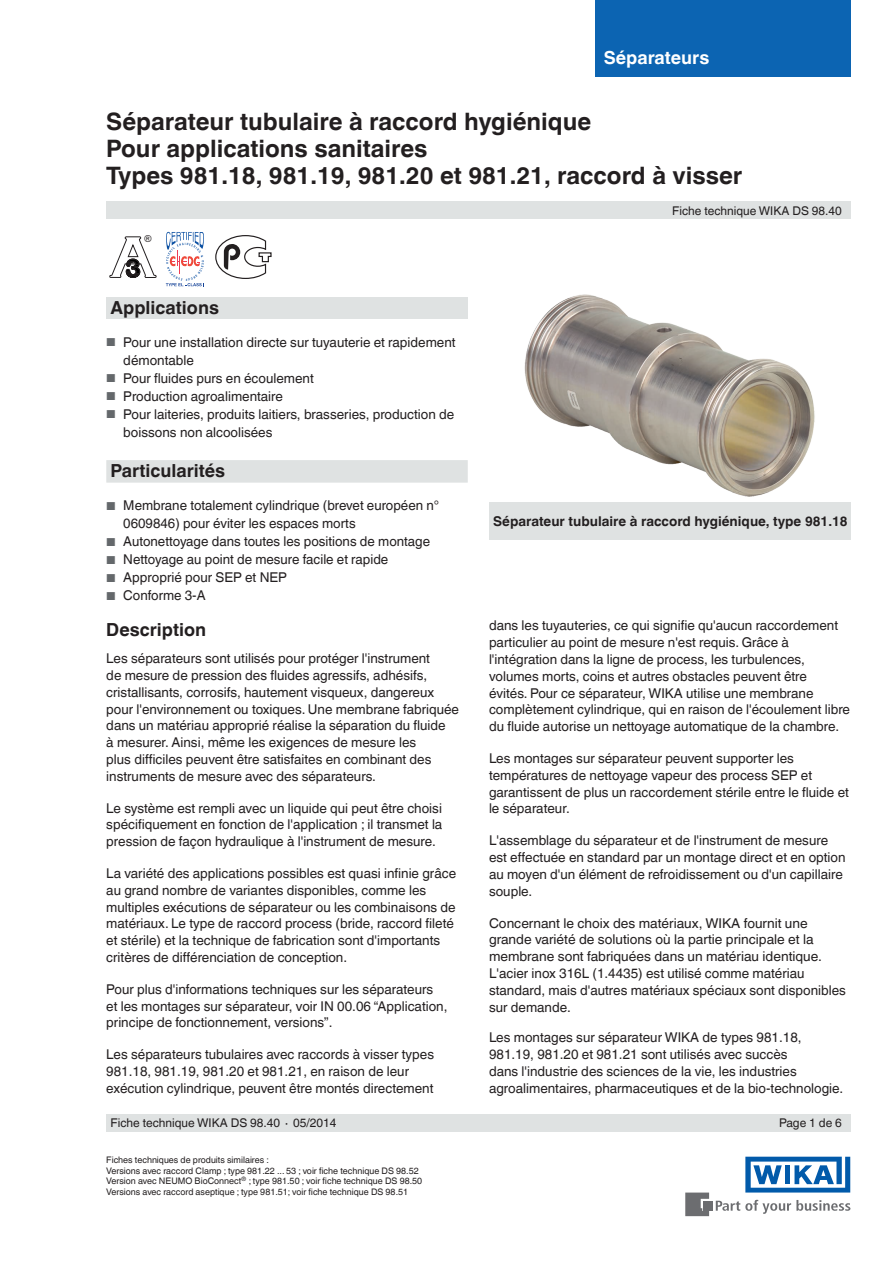
<style>
.page{position:relative;width:893px;height:1263px;background:#fff}
.page>*{position:absolute;margin:0;border:0;box-sizing:border-box;transform-origin:0 0}
.t1{font:700 24px/27px "Helvetica World";color:#231f20}
.t2{font:700 18px "Helvetica World";color:#231f20}
.t3{font:700 18px "Helvetica World";color:#fff}
.t4{font:13.5px/16.8px "Helvetica World";color:#231f20}
.t5{font:700 13.5px "Helvetica World";color:#231f20}
.t6{font:12px "Helvetica World";color:#231f20}
.t7{font:9.6px "Arial";color:#231f20}
.t8{font:9px/10.5px "Helvetica World";color:#231f20}
.s1{font-size:11.55px;color:#64686b}
</style>
<div class="page">
<div style="left:106px;top:298px;width:362px;height:21px;background:#dfe2e2"></div>
<svg style="left:716px;top:1200px;width:134px;height:14px"></svg>
<div style="left:703px;top:1201px;width:9px;height:9px;background:#6c6d70"></div>
<svg style="left:685px;top:1192px;width:24px;height:24px"></svg>
<svg style="left:745px;top:1157px;width:105px;height:35px"></svg>
<div style="left:106px;top:202px;width:744px;height:17px;background:#dfe2e2"></div>
<div style="left:106px;top:1114px;width:744px;height:17px;background:#dfe2e2"></div>
<div style="left:106px;top:460px;width:362px;height:23px;background:#dfe2e2"></div>
<div style="left:489px;top:502px;width:361px;height:38px;background:#dfe2e2"></div>
<div style="left:595px;top:0;width:255px;height:77px;background:#0c64b2"></div>
<img style="left:524px;top:294px;width:291px;height:203px">
<svg style="left:109px;top:237px;width:48px;height:41px"></svg>
<svg style="left:215px;top:235px;width:57px;height:44px"></svg>
<svg style="left:166px;top:232px;width:38px;height:54px"></svg>
<h2 class="t3" style="left:604px;top:47px;width:107px">Séparateurs</h2>
<h1 class="t1" style="left:106px;top:108px;width:638px">Séparateur tubulaire à raccord hygiénique<br>Pour applications sanitaires<br>Types 981.18, 981.19, 981.20 et 981.21, raccord à visser</h1>
<p class="t7" style="left:145px;top:232px;width:9px">®</p>
<h2 class="t2" style="left:111px;top:297px;width:110px">Applications</h2>
<p class="t4" style="left:123px;top:333px;width:334px;line-height:18px;text-indent:-17px"><span class="s1">■</span> Pour une installation directe sur tuyauterie et rapidement démontable</p>
<p class="t4" style="left:106px;top:370px;width:209px"><span class="s1">■</span> Pour fluides purs en écoulement</p>
<p class="t4" style="left:106px;top:388px;width:178px"><span class="s1">■</span> Production agroalimentaire</p>
<p class="t4" style="left:123px;top:405px;width:333px;line-height:18px;text-indent:-17px"><span class="s1">■</span> Pour laiteries, produits laitiers, brasseries, production de boissons non alcoolisées</p>
<h2 class="t2" style="left:111px;top:461px;width:116px">Particularités</h2>
<p class="t4" style="left:123px;top:497px;width:317px;line-height:18px;text-indent:-17px"><span class="s1">■</span> Membrane totalement cylindrique (brevet européen n°<br>0609846) pour éviter les espaces morts</p>
<p class="t4" style="left:106px;top:533px;width:325px"><span class="s1">■</span> Autonettoyage dans toutes les positions de montage</p>
<p class="t4" style="left:106px;top:551px;width:284px"><span class="s1">■</span> Nettoyage au point de mesure facile et rapide</p>
<p class="t4" style="left:106px;top:569px;width:182px"><span class="s1">■</span> Approprié pour SEP et NEP</p>
<p class="t4" style="left:106px;top:587px;width:101px"><span class="s1">■</span> Conforme 3-A</p>
<h2 class="t2" style="left:106px;top:619px;width:101px">Description</h2>
<p class="t4" style="left:106px;top:650px;width:354px">Les séparateurs sont utilisés pour protéger l'instrument<br>de mesure de pression des fluides agressifs, adhésifs, cristallisants, corrosifs, hautement visqueux, dangereux pour l'environnement ou toxiques. Une membrane fabriquée dans un matériau approprié réalise la séparation du fluide<br>à mesurer. Ainsi, même les exigences de mesure les<br>plus difficiles peuvent être satisfaites en combinant des instruments de mesure avec des séparateurs.</p>
<p class="t4" style="left:106px;top:799px;width:338px;text-align:justify">Le système est rempli avec un liquide qui peut être choisi spécifiquement en fonction de l'application ; il transmet la pression de façon hydraulique à l'instrument de mesure.</p>
<p class="t4" style="left:106px;top:865px;width:351px">La variété des applications possibles est quasi infinie grâce au grand nombre de variantes disponibles, comme les multiples exécutions de séparateur ou les combinaisons de matériaux. Le type de raccord process (bride, raccord fileté et stérile) et la technique de fabrication sont d'importants critères de différenciation de conception.</p>
<p class="t4" style="left:106px;top:981px;width:343px">Pour plus d'informations techniques sur les séparateurs et les montages sur séparateur, voir IN 00.06 “Application, principe de fonctionnement, versions”.</p>
<p class="t4" style="left:106px;top:1046px;width:329px">Les séparateurs tubulaires avec raccords à visser types<br>981.18, 981.19, 981.20 et 981.21, en raison de leur exécution cylindrique, peuvent être montés directement</p>
<p class="t6" style="left:672px;top:204px;width:171px">Fiche technique WIKA DS 98.40</p>
<p class="t5" style="left:493px;top:513px;width:356px">Séparateur tubulaire à raccord hygiénique, type 981.18</p>
<p class="t4" style="left:489px;top:617px;width:363px">dans les tuyauteries, ce qui signifie qu'aucun raccordement particulier au point de mesure n'est requis. Grâce à l'intégration dans la ligne de process, les turbulences, volumes morts, coins et autres obstacles peuvent être<br>évités. Pour ce séparateur, WIKA utilise une membrane complètement cylindrique, qui en raison de l'écoulement libre du fluide autorise un nettoyage automatique de la chambre.</p>
<p class="t4" style="left:489px;top:750px;width:361px">Les montages sur séparateur peuvent supporter les températures de nettoyage vapeur des process SEP et garantissent de plus un raccordement stérile entre le fluide et le séparateur.</p>
<p class="t4" style="left:489px;top:832px;width:358px">L'assemblage du séparateur et de l'instrument de mesure est effectuée en standard par un montage direct et en option au moyen d'un élément de refroidissement ou d'un capillaire souple.</p>
<p class="t4" style="left:489px;top:914px;width:358px">Concernant le choix des matériaux, WIKA fournit une grande variété de solutions où la partie principale et la membrane sont fabriquées dans un matériau identique.<br>L'acier inox 316L (1.4435) est utilisé comme matériau standard, mais d'autres matériaux spéciaux sont disponibles sur demande.</p>
<p class="t4" style="left:489px;top:1029px;width:356px">Les montages sur séparateur WIKA de types 981.18, 981.19, 981.20 et 981.21 sont utilisés avec succès<br>dans l'industrie des sciences de la vie, les industries agroalimentaires, pharmaceutiques et de la bio-technologie.</p>
<p class="t6" style="left:111px;top:1115px;width:227px">Fiche technique WIKA DS 98.40 ∙ 05/2014</p>
<p class="t6" style="left:779px;top:1115px;width:64px">Page 1 de 6</p>
<p class="t8" style="left:106px;top:1155px;width:317px">Fiches techniques de produits similaires :<br>Versions avec raccord Clamp ; type 981.22 ... 53 ; voir fiche technique DS 98.52<br>Version avec NEUMO BioConnect<sup>®</sup> ; type 981.50 ; voir fiche technique DS 98.50<br>Versions avec raccord aseptique ; type 981.51; voir fiche technique DS 98.51</p>
</div>
